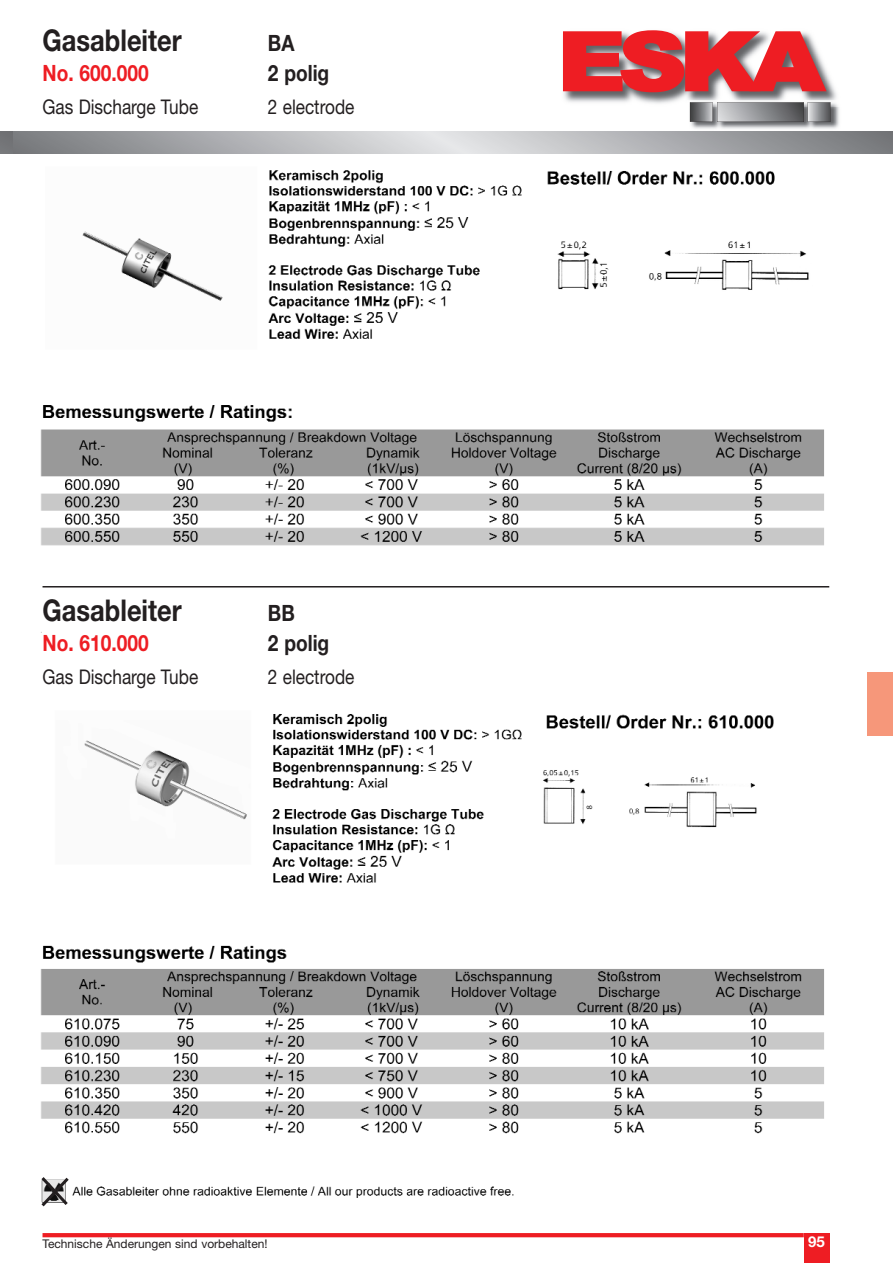
<style>
.page{position:relative;width:893px;height:1263px;background:#fff}
.page>*{position:absolute;margin:0;border:0;box-sizing:border-box;transform-origin:0 0}
.t1{font:700 30px "Helvetica Neue";color:#231f20;scale:.85 1}
.t2{font:700 22.5px "Helvetica Neue";color:#ee1d23;scale:.85 1}
.t3{font:700 22.5px "Helvetica Neue";color:#231f20;scale:.85 1}
.t4{font:20.25px "Helvetica Neue";color:#231f20;scale:.85 1}
.t5{font:700 15px "Helvetica Neue";color:#fff}
.t6{font:12px "Helvetica Neue";color:#231f20}
</style>
<div class="page">
<img style="left:563px;top:70px;width:274px;height:34px">
<svg style="left:563px;top:30px;width:263px;height:62px;background:#dc484d"></svg>
<img style="left:688px;top:100px;width:151px;height:29px">
<svg style="left:690px;top:102px;width:140px;height:20px;background:#8c8c8f"></svg>
<svg style="left:43px;top:1233px;width:761px;height:4px;background:#ee2026"></svg>
<div style="left:804px;top:1233px;width:25px;height:30px;background:#ee1d23"></div>
<svg style="left:0;top:132px;width:892px;height:21px;background:#acadb0"></svg>
<div style="left:867px;top:672px;width:25px;height:64px;background:#f6977a"></div>
<img style="left:40px;top:170px;width:790px;height:1028px">
<div style="left:43px;top:600px;width:793px;height:101px;background:#fff"></div>
<hr style="left:43px;top:586px;width:786px;height:2px;background:#231f20">
<svg style="left:40px;top:1174px;width:32px;height:33px"></svg>
<h1 class="t1" style="left:43px;top:30px;width:165px">Gasableiter</h1>
<p class="t3" style="left:268px;top:35px;width:33px">BA</p>
<p class="t2" style="left:43px;top:65px;width:126px">No. 600.000</p>
<p class="t3" style="left:268px;top:65px;width:74px">2 polig</p>
<p class="t4" style="left:43px;top:100px;width:185px">Gas Discharge Tube</p>
<p class="t4" style="left:268px;top:100px;width:103px">2 electrode</p>
<h1 class="t1" style="left:43px;top:600px;width:165px">Gasableiter</h1>
<p class="t3" style="left:268px;top:605px;width:33px">BB</p>
<p class="t2" style="left:43px;top:635px;width:126px">No. 610.000</p>
<p class="t3" style="left:268px;top:635px;width:74px">2 polig</p>
<p class="t4" style="left:43px;top:669px;width:185px">Gas Discharge Tube</p>
<p class="t4" style="left:268px;top:669px;width:103px">2 electrode</p>
<p class="t6" style="left:43px;top:1239px;width:227px">Technische Änderungen sind vorbehalten!</p>
<p class="t5" style="left:808px;top:1236px;width:18px">95</p>
</div>
